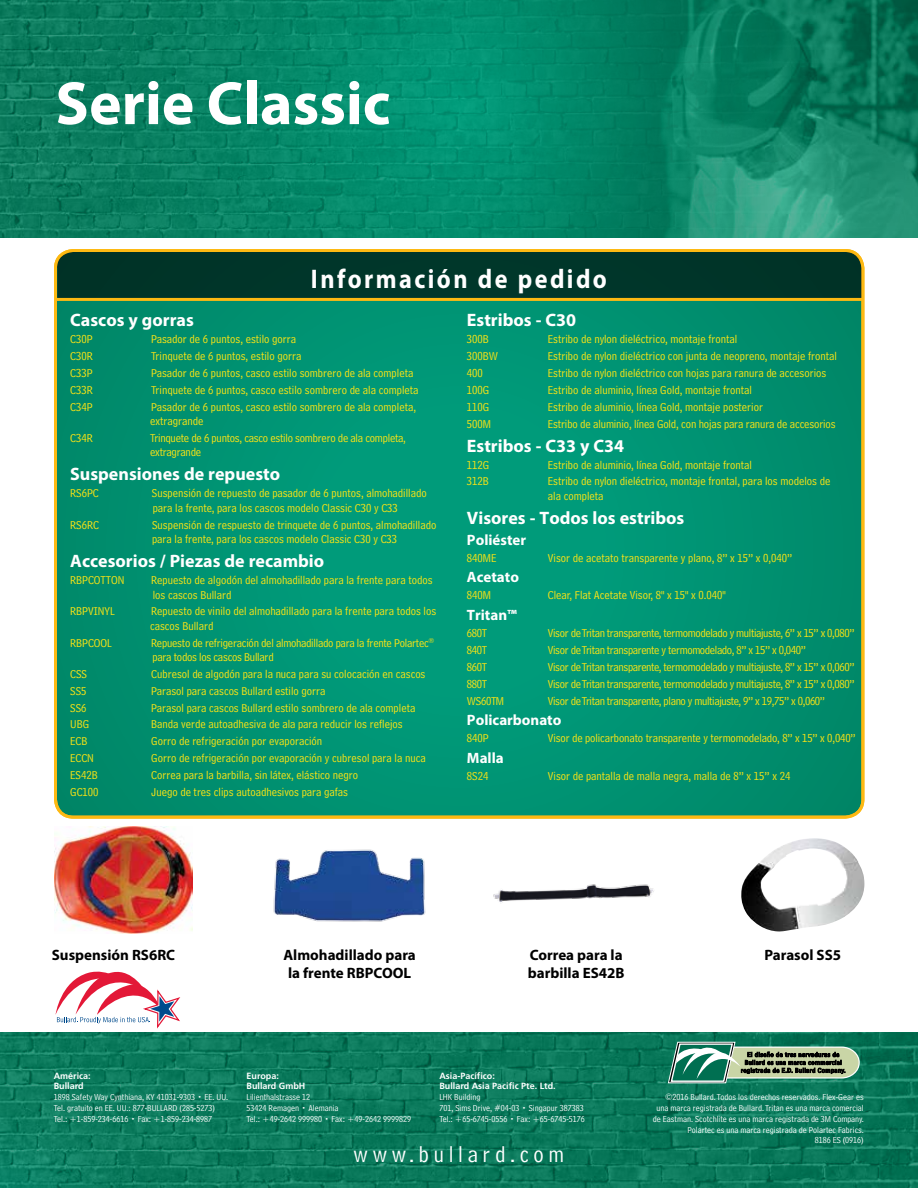
<style>
.page{position:relative;width:918px;height:1188px;background:#fff}
.page>*{position:absolute;margin:0;border:0;box-sizing:border-box;transform-origin:0 0}
.t1{font:700 61.5px "Myriad Pro";color:#fff}
.t2{font:700 27px "Myriad Pro";letter-spacing:.1em;color:#fff;scale:.9 1}
.t3{font:23.25px "Bell Centennial Address";letter-spacing:.2em;color:#fff}
.t4{font:700 18px "Myriad Pro";color:#fff}
.t5{font:700 15px/18px "Myriad Pro";color:#000;text-align:center}
.t6{font:700 15px "Myriad Pro";color:#fff}
.t7{font:12px/14.4px "Bell Centennial Address";color:#ffe512}
.t8{font:12px "Bell Centennial Address";letter-spacing:-.03em;color:#ffe512}
.t9{font:12px/14.4px "Bell Centennial Address";letter-spacing:-.02em;color:#ffe512}
.t10{font:9px/10.8px "Bell Centennial Address";color:#fff}
.t11{font:700 9px/10.8px "Frutiger";color:#fff}
</style>
<div class="page">
<img style="left:0;top:1032px;width:918px;height:156px">
<img style="left:0;top:0;width:490px;height:238px">
<svg style="left:58px;top:301px;width:805px;height:514px;background:#009272"></svg>
<div style="left:55px;top:249px;width:809px;height:49px;background:#003529"></div>
<hr style="left:56px;top:298px;width:808px;height:3px;background:#fdb913">
<div style="left:54px;top:249px;width:810px;height:570px;border:3px solid #fdb913;border-radius:18px"></div>
<img style="left:490px;top:0;width:428px;height:238px">
<img style="left:54px;top:827px;width:138px;height:106px">
<img style="left:273px;top:849px;width:153px;height:73px">
<img style="left:493px;top:884px;width:161px;height:18px">
<img style="left:741px;top:838px;width:123px;height:94px">
<svg style="left:668px;top:1042px;width:193px;height:41px;background:#6c977d"></svg>
<svg style="left:56px;top:971px;width:125px;height:58px"></svg>
<h1 class="t1" style="left:56px;top:63px;width:336px">Serie Classic</h1>
<h2 class="t2" style="left:311px;top:262px;width:330px">Información de pedido</h2>
<h3 class="t4" style="left:70px;top:308px;width:125px">Cascos y gorras</h3>
<p class="t7" style="left:70px;top:332px;width:24px">C30P</p>
<p class="t7" style="left:151px;top:332px;width:146px">Pasador de 6 puntos, estilo gorra</p>
<p class="t7" style="left:70px;top:349px;width:24px">C30R</p>
<p class="t7" style="left:151px;top:349px;width:152px">Trinquete de 6 puntos, estilo gorra</p>
<p class="t7" style="left:70px;top:366px;width:24px">C33P</p>
<p class="t7" style="left:151px;top:366px;width:264px">Pasador de 6 puntos, casco estilo sombrero de ala completa</p>
<p class="t7" style="left:70px;top:383px;width:24px">C33R</p>
<p class="t7" style="left:151px;top:383px;width:269px">Trinquete de 6 puntos, casco estilo sombrero de ala completa</p>
<p class="t7" style="left:70px;top:400px;width:24px">C34P</p>
<p class="t7" style="left:150px;top:400px;width:268px">Pasador de 6 puntos, casco estilo sombrero de ala completa, extragrande</p>
<p class="t7" style="left:70px;top:431px;width:24px">C34R</p>
<p class="t9" style="left:150px;top:431px;width:257px">Trinquete de 6 puntos, casco estilo sombrero de ala completa, extragrande</p>
<h3 class="t4" style="left:70px;top:462px;width:211px">Suspensiones de repuesto</h3>
<p class="t7" style="left:70px;top:486px;width:30px">RS6PC</p>
<p class="t7" style="left:152px;top:486px;width:276px">Suspensión de repuesto de pasador de 6 puntos, almohadillado para la frente, para los cascos modelo Classic C30 y C33</p>
<p class="t7" style="left:70px;top:517px;width:30px">RS6RC</p>
<p class="t7" style="left:152px;top:517px;width:286px">Suspensión de respuesto de trinquete de 6 puntos, almohadillado para la frente, para los cascos modelo Classic C30 y C33</p>
<h3 class="t4" style="left:70px;top:549px;width:256px">Accesorios / Piezas de recambio</h3>
<p class="t7" style="left:70px;top:573px;width:56px">RBPCOTTON</p>
<p class="t7" style="left:151px;top:573px;width:283px">Repuesto de algodón del almohadillado para la frente para todos los cascos Bullard</p>
<p class="t7" style="left:70px;top:604px;width:46px">RBPVINYL</p>
<p class="t7" style="left:150px;top:604px;width:288px">Repuesto de vinilo del almohadillado para la frente para todos los cascos Bullard</p>
<p class="t7" style="left:70px;top:635px;width:43px">RBPCOOL</p>
<p class="t9" style="left:151px;top:635px;width:285px">Repuesto de refrigeración del almohadillado para la frente Polartec<sup>® </sup>para todos los cascos Bullard</p>
<p class="t7" style="left:70px;top:667px;width:18px">CSS</p>
<p class="t7" style="left:151px;top:667px;width:276px">Cubresol de algodón para la nuca para su colocación en cascos</p>
<p class="t7" style="left:70px;top:684px;width:18px">SS5</p>
<p class="t7" style="left:151px;top:684px;width:176px">Parasol para cascos Bullard estilo gorra</p>
<p class="t7" style="left:70px;top:700px;width:18px">SS6</p>
<p class="t7" style="left:151px;top:700px;width:266px">Parasol para cascos Bullard estilo sombrero de ala completa</p>
<p class="t7" style="left:70px;top:717px;width:21px">UBG</p>
<p class="t7" style="left:151px;top:717px;width:253px">Banda verde autoadhesiva de ala para reducir los reflejos</p>
<p class="t7" style="left:70px;top:734px;width:19px">ECB</p>
<p class="t7" style="left:151px;top:734px;width:173px">Gorro de refrigeración por evaporación</p>
<p class="t7" style="left:70px;top:751px;width:25px">ECCN</p>
<p class="t7" style="left:151px;top:751px;width:276px">Gorro de refrigeración por evaporación y cubresol para la nuca</p>
<p class="t7" style="left:70px;top:768px;width:29px">ES42B</p>
<p class="t7" style="left:151px;top:768px;width:209px">Correa para la barbilla, sin látex, elástico negro</p>
<p class="t7" style="left:70px;top:785px;width:30px">GC100</p>
<p class="t7" style="left:151px;top:785px;width:198px">Juego de tres clips autoadhesivos para gafas</p>
<h3 class="t4" style="left:467px;top:308px;width:111px">Estribos - C30</h3>
<p class="t7" style="left:467px;top:332px;width:23px">300B</p>
<p class="t7" style="left:548px;top:332px;width:191px">Estribo de nylon dieléctrico, montaje frontal</p>
<p class="t7" style="left:467px;top:349px;width:33px">300BW</p>
<p class="t7" style="left:548px;top:349px;width:291px">Estribo de nylon dieléctrico con junta de neopreno, montaje frontal</p>
<p class="t7" style="left:467px;top:366px;width:17px">400</p>
<p class="t7" style="left:548px;top:366px;width:280px">Estribo de nylon dieléctrico con hojas para ranura de accesorios</p>
<p class="t7" style="left:467px;top:383px;width:24px">100G</p>
<p class="t7" style="left:548px;top:383px;width:206px">Estribo de aluminio, línea Gold, montaje frontal</p>
<p class="t7" style="left:467px;top:400px;width:24px">110G</p>
<p class="t7" style="left:548px;top:400px;width:217px">Estribo de aluminio, línea Gold, montaje posterior</p>
<p class="t7" style="left:467px;top:416px;width:26px">500M</p>
<p class="t7" style="left:548px;top:416px;width:289px">Estribo de aluminio, línea Gold, con hojas para ranura de accesorios</p>
<h3 class="t4" style="left:467px;top:434px;width:159px">Estribos - C33 y C34</h3>
<p class="t7" style="left:467px;top:457px;width:24px">112G</p>
<p class="t7" style="left:548px;top:457px;width:206px">Estribo de aluminio, línea Gold, montaje frontal</p>
<p class="t7" style="left:467px;top:474px;width:23px">312B</p>
<p class="t7" style="left:548px;top:474px;width:284px">Estribo de nylon dieléctrico, montaje frontal, para los modelos de ala completa</p>
<h3 class="t4" style="left:467px;top:506px;width:219px">Visores - Todos los estribos</h3>
<p class="t6" style="left:467px;top:530px;width:61px">Poliéster</p>
<p class="t7" style="left:467px;top:551px;width:31px">840ME</p>
<p class="t7" style="left:548px;top:551px;width:246px">Visor de acetato transparente y plano, 8” x 15” x 0,040”</p>
<p class="t6" style="left:467px;top:568px;width:54px">Acetato</p>
<p class="t7" style="left:467px;top:588px;width:26px">840M</p>
<p class="t7" style="left:548px;top:588px;width:179px">Clear, Flat Acetate Visor, 8" x 15" x 0.040"</p>
<p class="t6" style="left:467px;top:605px;width:51px">Tritan™</p>
<p class="t7" style="left:467px;top:626px;width:22px">680T</p>
<p class="t8" style="left:548px;top:626px;width:308px">Visor de Tritan transparente, termomodelado y multiajuste, 6” x 15” x 0,080”</p>
<p class="t7" style="left:467px;top:643px;width:22px">840T</p>
<p class="t8" style="left:548px;top:643px;width:260px">Visor de Tritan transparente y termomodelado, 8” x 15” x 0,040”</p>
<p class="t7" style="left:467px;top:660px;width:22px">860T</p>
<p class="t8" style="left:548px;top:660px;width:308px">Visor de Tritan transparente, termomodelado y multiajuste, 8” x 15” x 0,060”</p>
<p class="t7" style="left:467px;top:677px;width:22px">880T</p>
<p class="t8" style="left:548px;top:677px;width:308px">Visor de Tritan transparente, termomodelado y multiajuste, 8” x 15” x 0,080”</p>
<p class="t7" style="left:467px;top:693px;width:39px">WS60TM</p>
<p class="t8" style="left:548px;top:694px;width:279px">Visor de Tritan transparente, plano y multiajuste, 9” x 19,75” x 0,060”</p>
<p class="t6" style="left:467px;top:710px;width:96px">Policarbonato</p>
<p class="t7" style="left:467px;top:731px;width:23px">840P</p>
<p class="t7" style="left:548px;top:731px;width:309px">Visor de policarbonato transparente y termomodelado, 8” x 15” x 0,040”</p>
<p class="t6" style="left:467px;top:748px;width:38px">Malla</p>
<p class="t7" style="left:467px;top:769px;width:23px">8S24</p>
<p class="t7" style="left:548px;top:769px;width:244px">Visor de pantalla de malla negra, malla de 8” x 15” x 24</p>
<p class="t5" style="left:52px;top:946px;width:125px">Suspensión RS6RC</p>
<p class="t5" style="left:283px;top:946px;width:134px">Almohadillado para la frente RBPCOOL</p>
<p class="t5" style="left:528px;top:946px;width:98px;text-align:left">Correa para la barbilla ES42B</p>
<p class="t5" style="left:764px;top:946px;width:78px">Parasol SS5</p>
<p class="t11" style="left:54px;top:1070px;width:39px">América:<br>Bullard</p>
<p class="t10" style="left:54px;top:1092px;width:176px">1898 Safety Way Cynthiana, KY 41031-9303 • EE. UU.<br>Tel. gratuito en EE. UU.: 877-BULLARD (285-5273)<br>Tel.: +1-859-234-6616 • Fax: +1-859-234-8987</p>
<p class="t11" style="left:247px;top:1070px;width:60px">Europa:<br>Bullard GmbH</p>
<p class="t10" style="left:247px;top:1092px;width:166px">Lilienthalstrasse 12<br>53424 Remagen • Alemania<br>Tel.: +49-2642 999980 • Fax: +49-2642 9999829</p>
<p class="t11" style="left:439px;top:1070px;width:118px">Asia-Pacífico:<br>Bullard Asia Pacific Pte. Ltd.</p>
<p class="t10" style="left:439px;top:1092px;width:147px">LHK Building<br>701, Sims Drive, #04-03 • Singapur 387383<br>Tel.: +65-6745-0556 • Fax: +65-6745-5176</p>
<h3 class="t3" style="left:354px;top:1141px;width:212px">www.bullard.com</h3>
<p class="t10" style="left:653px;top:1092px;width:212px;text-align:right">©2016 Bullard. Todos los derechos reservados. Flex-Gear es una marca registrada de Bullard. Tritan es una marca comercial de Eastman. Scotchlite es una marca registrada de 3M Company.<br>Polartec es una marca registrada de Polartec Fabrics.<br>8186 ES (0916)</p>
</div>
